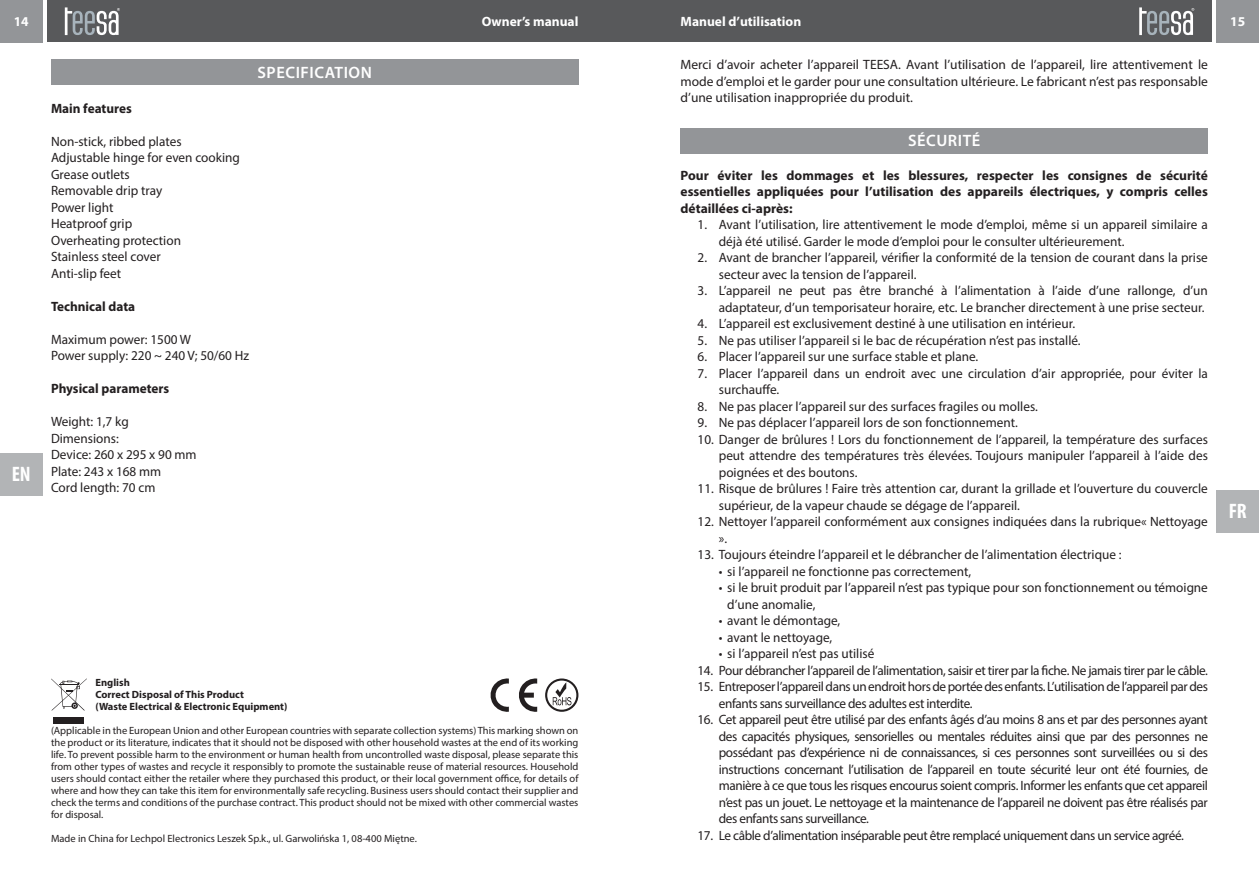
<style>
.page{position:relative;width:1259px;height:893px;background:#fff}
.page>*{position:absolute;margin:0;border:0;box-sizing:border-box;transform-origin:0 0}
.t1{font:700 condensed 21px "Myriad Pro";color:#fff}
.t2{font:600 16.5px "Myriad Pro";letter-spacing:.035em;color:#fff}
.t3{font:13.5px/16.5px "Myriad Pro";color:#231f20}
.t4{font:13.5px/16.5px "Myriad Pro";letter-spacing:-.03em;color:#231f20}
.t5{font:700 13.5px/16.5px "Myriad Pro";color:#231f20;text-align:justify}
.t6{font:700 13.5px "Myriad Pro";color:#fff}
.t7{font:10.5px/12px "Myriad Pro";color:#231f20;text-align:justify}
.t8{font:700 10.5px/12px "Myriad Pro";color:#231f20}
</style>
<div class="page">
<div style="left:47px;top:0;width:582px;height:42px;background:#58595b"></div>
<div style="left:0;top:0;width:43px;height:43px;background:#939598"></div>
<div style="left:0;top:453px;width:43px;height:42px;background:#b2b4b6"></div>
<svg style="left:65px;top:7px;width:55px;height:28px"></svg>
<div style="left:53px;top:717px;width:31px;height:6px;background:#231f20"></div>
<svg style="left:51px;top:678px;width:36px;height:33px"></svg>
<div style="left:51px;top:60px;width:527px;height:25px;background:#939598"></div>
<svg style="left:545px;top:678px;width:33px;height:34px"></svg>
<svg style="left:490px;top:678px;width:47px;height:34px"></svg>
<div style="left:680px;top:128px;width:528px;height:26px;background:#939598"></div>
<div style="left:629px;top:0;width:583px;height:42px;background:#58595b"></div>
<div style="left:1216px;top:0;width:43px;height:43px;background:#939598"></div>
<div style="left:1216px;top:490px;width:43px;height:42px;background:#b2b4b6"></div>
<svg style="left:1139px;top:7px;width:55px;height:28px"></svg>
<p class="t6" style="left:14px;top:16px;width:16px">14</p>
<p class="t6" style="left:680px;top:16px;width:122px">Manuel d’utilisation</p>
<p class="t6" style="left:1230px;top:16px;width:16px">15</p>
<p class="t6" style="left:458px;top:16px;width:122px">Manuel d’utilisation</p>
<p class="t6" style="left:482px;top:16px;width:98px">Owner’s manual</p>
<p class="t6" style="left:680px;top:16px;width:98px">Ow er’s manual</p>
<h1 class="t1" style="left:12px;top:466px;width:21px">EN</h1>
<p class="t2" style="left:257px;top:66px;width:116px">SPECIFICATION</p>
<p class="t5" style="left:51px;top:101px;width:82px">Main features</p>
<p class="t3" style="left:51px;top:134px;width:190px">Non-stick, ribbed plates<br>Adjustable hinge for even cooking<br>Grease outlets<br>Removable drip tray<br>Power light<br>Heatproof grip<br>Overheating protection<br>Stainless steel cover<br>Anti-slip feet</p>
<p class="t5" style="left:51px;top:299px;width:86px">Technical data</p>
<p class="t3" style="left:51px;top:332px;width:200px">Maximum power: 1500 W<br>Power supply: 220 ~ 240 V; 50/60 Hz</p>
<p class="t5" style="left:51px;top:381px;width:120px">Physical parameters</p>
<p class="t3" style="left:51px;top:414px;width:147px">Weight: 1,7 kg<br>Dimensions:<br>Device: 260 x 295 x 90 mm<br>Plate: 243 x 168 mm<br>Cord length: 70 cm</p>
<p class="t8" style="left:95px;top:677px;width:193px">English<br>Correct Disposal of This Product<br>(Waste Electrical &amp; Electronic Equipment)</p>
<p class="t7" style="left:51px;top:725px;width:529px">(Applicable in the European Union and other European countries with separate collection systems) This marking shown on the product or its literature, indicates that it should not be disposed with other household wastes at the end of its working life. To prevent possible harm to the environment or human health from uncontrolled waste disposal, please separate this from other types of wastes and recycle it responsibly to promote the sustainable reuse of material resources. Household users should contact either the retailer where they purchased this product, or their local government office, for details of where and how they can take this item for environmentally safe recycling. Business users should contact their supplier and check the terms and conditions of the purchase contract. This product should not be mixed with other commercial wastes for disposal.</p>
<p class="t7" style="left:51px;top:833px;width:367px">Made in China for Lechpol Electronics Leszek Sp.k., ul. Garwolińska 1, 08-400 Miętne.</p>
<p class="t3" style="left:680px;top:57px;width:529px;text-align:justify">Merci d’avoir acheter l’appareil TEESA. Avant l’utilisation de l’appareil, lire attentivement le mode d’emploi et le garder pour une consultation ultérieure. Le fabricant n’est pas responsable d’une utilisation inappropriée du produit.</p>
<p class="t2" style="left:908px;top:134px;width:74px">SÉCURITÉ</p>
<p class="t5" style="left:680px;top:168px;width:529px">Pour éviter les dommages et les blessures, respecter les consignes de sécurité essentielles appliquées pour l’utilisation des appareils électriques, y compris celles détaillées ci-après:</p>
<p class="t3" style="left:719px;top:217px;width:490px;text-indent:-21px">1. Avant l’utilisation, lire attentivement le mode d’emploi, même si un appareil similaire a déjà été utilisé. Garder le mode d’emploi pour le consulter ultérieurement.</p>
<p class="t3" style="left:719px;top:250px;width:490px;text-indent:-21px">2. Avant de brancher l’appareil, vérifier la conformité de la tension de courant dans la prise secteur avec la tension de l’appareil.</p>
<p class="t3" style="left:697px;top:283px;width:512px;text-align:right">3. L’appareil ne peut pas être branché à l’alimentation à l’aide d’une rallonge, d’un adaptateur, d’un temporisateur horaire, etc. Le brancher directement à une prise secteur.</p>
<p class="t3" style="left:697px;top:316px;width:379px">4. L’appareil est exclusivement destiné à une utilisation en intérieur.</p>
<p class="t3" style="left:697px;top:333px;width:385px">5. Ne pas utiliser l’appareil si le bac de récupération n’est pas installé.</p>
<p class="t3" style="left:697px;top:349px;width:282px">6. Placer l’appareil sur une surface stable et plane.</p>
<p class="t3" style="left:719px;top:366px;width:490px;text-indent:-21px">7. Placer l’appareil dans un endroit avec une circulation d’air appropriée, pour éviter la surchauffe.</p>
<p class="t3" style="left:697px;top:399px;width:342px">8. Ne pas placer l’appareil sur des surfaces fragiles ou molles.</p>
<p class="t3" style="left:697px;top:415px;width:322px">9. Ne pas déplacer l’appareil lors de son fonctionnement.</p>
<p class="t3" style="left:719px;top:432px;width:490px;text-align:justify;text-indent:-21px">10. Danger de brûlures ! Lors du fonctionnement de l’appareil, la température des surfaces peut attendre des températures très élevées. Toujours manipuler l’appareil à l’aide des poignées et des boutons.</p>
<p class="t3" style="left:719px;top:481px;width:490px;text-indent:-21px">11. Risque de brûlures ! Faire très attention car, durant la grillade et l’ouverture du couvercle supérieur, de la vapeur chaude se dégage de l’appareil.</p>
<p class="t3" style="left:719px;top:514px;width:490px;text-indent:-21px">12. Nettoyer l’appareil conformément aux consignes indiquées dans la rubrique« Nettoyage ».</p>
<p class="t3" style="left:697px;top:547px;width:425px">13. Toujours éteindre l’appareil et le débrancher de l’alimentation électrique :</p>
<p class="t3" style="left:719px;top:564px;width:254px">• si l’appareil ne fonctionne pas correctement,</p>
<p class="t3" style="left:727px;top:580px;width:482px;text-indent:-9px">• si le bruit produit par l’appareil n’est pas typique pour son fonctionnement ou témoigne d’une anomalie,</p>
<p class="t3" style="left:719px;top:613px;width:123px">• avant le démontage,</p>
<p class="t3" style="left:719px;top:630px;width:115px">• avant le nettoyage,</p>
<p class="t3" style="left:719px;top:646px;width:157px">• si l’appareil n’est pas utilisé</p>
<p class="t4" style="left:697px;top:663px;width:512px">14. Pour débrancher l’appareil de l’alimentation, saisir et tirer par la fiche. Ne jamais tirer par le câble.</p>
<p class="t4" style="left:719px;top:679px;width:490px;text-indent:-21px">15. Entreposer l’appareil dans un endroit hors de portée des enfants. L’utilisation de l’appareil par des enfants sans surveillance des adultes est interdite.</p>
<p class="t3" style="left:719px;top:712px;width:490px;text-align:justify;text-indent:-21px">16. Cet appareil peut être utilisé par des enfants âgés d’au moins 8 ans et par des personnes ayant des capacités physiques, sensorielles ou mentales réduites ainsi que par des personnes ne possédant pas d’expérience ni de connaissances, si ces personnes sont surveillées ou si des instructions concernant l’utilisation de l’appareil en toute sécurité leur ont été fournies, de manière à ce que tous les risques encourus soient compris. Informer les enfants que cet appareil n’est pas un jouet. Le nettoyage et la maintenance de l’appareil ne doivent pas être réalisés par des enfants sans surveillance.</p>
<p class="t4" style="left:697px;top:828px;width:488px">17. Le câble d’alimentation inséparable peut être remplacé uniquement dans un service agréé.</p>
<h1 class="t1" style="left:1228px;top:503px;width:20px">FR</h1>
</div>
